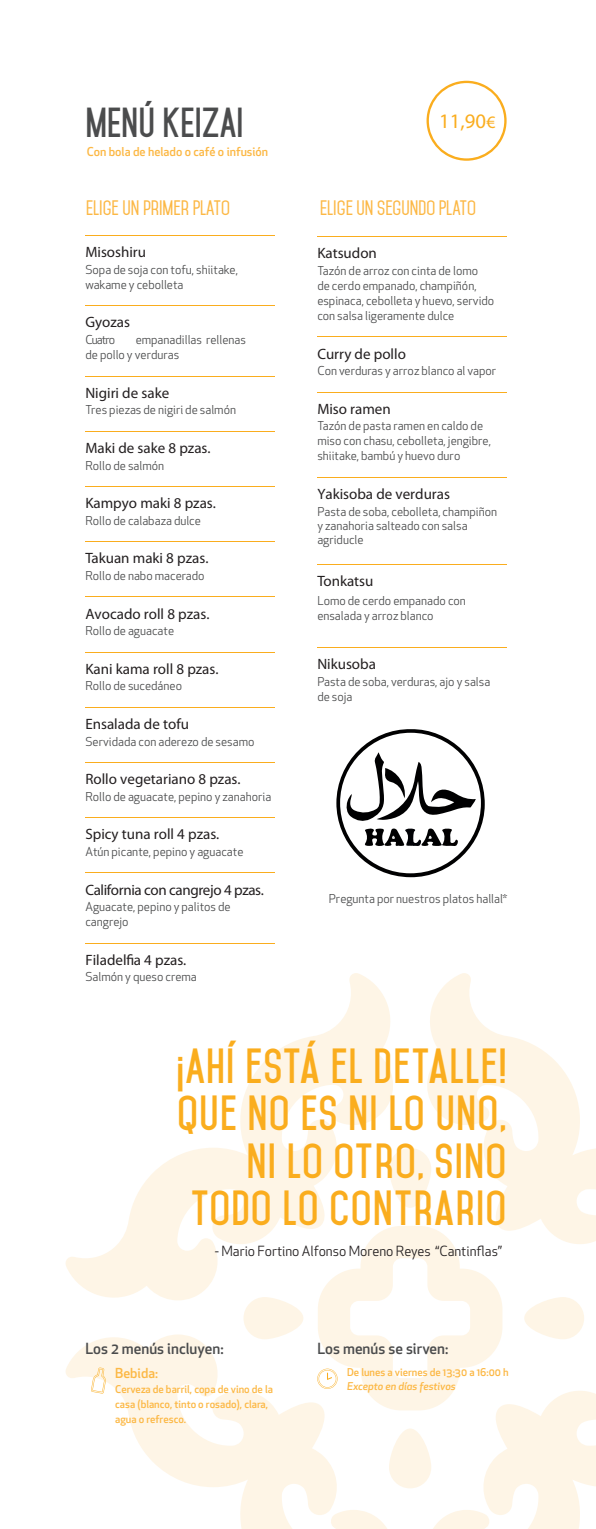
<style>
.page{position:relative;width:596px;height:1529px;background:#fff}
.page>*{position:absolute;margin:0;border:0;box-sizing:border-box;transform-origin:0 0}
.t1{font:700 42.3px/47.2px "Mohave";letter-spacing:.025em;color:#faad1e;text-align:right}
.t2{font:700 36px "Mohave";color:#4b4c4d}
.t3{font:700 20.7px "VAG Rounded";color:#faad1e}
.t4{font:600 18px "Mohave";color:#fcb845}
.t5{font:300 15px "VAG Rounded";color:#231f20}
.t6{font:500 15px "Apex New";color:#4b4c4d}
.t7{font:300 15px "VAG Rounded";letter-spacing:-.025em;color:#231f20}
.t8{font:13.65px "Apex New";color:#231f20}
.t9{font:500 13.5px "Apex New";color:#fcb845}
.t10{font:12px/15px "Apex New";color:#4b4c4d}
.t11{font:500 12px "Apex New";color:#fcb845}
.t12{font:500 10.5px/15px "Apex New";color:#fcb845}
.t13{font:italic 500 10.5px "Apex New";color:#fcb845}
.s1{font-family:"Hira Maru Pro W4";font-weight:400;font-size:17.55px}
</style>
<div class="page">
<svg style="left:65px;top:973px;width:531px;height:556px"></svg>
<hr style="left:317px;top:236px;width:189px;height:1px;background:#faad1e">
<hr style="left:317px;top:337px;width:189px;height:1px;background:#faad1e">
<hr style="left:317px;top:392px;width:189px;height:1px;background:#faad1e">
<hr style="left:317px;top:477px;width:189px;height:1px;background:#faad1e">
<hr style="left:317px;top:564px;width:189px;height:1px;background:#faad1e">
<hr style="left:317px;top:647px;width:189px;height:1px;background:#faad1e">
<hr style="left:85px;top:235px;width:190px;height:1px;background:#faad1e">
<hr style="left:85px;top:305px;width:190px;height:1px;background:#faad1e">
<hr style="left:85px;top:376px;width:190px;height:1px;background:#faad1e">
<hr style="left:85px;top:431px;width:190px;height:1px;background:#faad1e">
<hr style="left:85px;top:486px;width:190px;height:1px;background:#faad1e">
<hr style="left:85px;top:541px;width:190px;height:1px;background:#faad1e">
<hr style="left:85px;top:596px;width:190px;height:1px;background:#faad1e">
<hr style="left:85px;top:652px;width:190px;height:1px;background:#faad1e">
<hr style="left:85px;top:707px;width:190px;height:1px;background:#faad1e">
<hr style="left:85px;top:762px;width:190px;height:1px;background:#faad1e">
<hr style="left:85px;top:817px;width:190px;height:1px;background:#faad1e">
<hr style="left:85px;top:873px;width:190px;height:1px;background:#faad1e">
<hr style="left:85px;top:943px;width:190px;height:1px;background:#faad1e">
<svg style="left:91px;top:1367px;width:15px;height:27px"></svg>
<svg style="left:317px;top:1369px;width:20px;height:20px"></svg>
<svg style="left:426px;top:81px;width:80px;height:80px"></svg>
<svg style="left:219px;top:729px;width:266px;height:149px"></svg>
<h2 class="t2" style="left:85px;top:101px;width:160px">MENÚ KEIZAI</h2>
<p class="t11" style="left:87px;top:144px;width:183px">Con bola de helado o café o infusión</p>
<h3 class="t3" style="left:439px;top:110px;width:58px">11,90 <span class="s1">€</span></h3>
<h3 class="t4" style="left:86px;top:197px;width:145px">ELIGE UN PRIMER PLATO</h3>
<h3 class="t4" style="left:320px;top:197px;width:157px">ELIGE UN SEGUNDO PLATO</h3>
<p class="t5" style="left:85px;top:244px;width:62px">Misoshiru</p>
<p class="t10" style="left:85px;top:262px;width:154px">Sopa de soja con tofu, shiitake, wakame y cebolleta</p>
<p class="t5" style="left:85px;top:314px;width:46px">Gyozas</p>
<p class="t10" style="left:85px;top:332px;width:31px">Cuatro</p>
<p class="t10" style="left:85px;top:332px;width:162px;text-indent:50px">empanadillas rellenas de pollo y verduras</p>
<p class="t5" style="left:85px;top:384px;width:85px">Nigiri de sake</p>
<p class="t10" style="left:85px;top:403px;width:152px">Tres piezas de nigiri de salmón</p>
<p class="t5" style="left:85px;top:440px;width:127px">Maki de sake 8 pzas.</p>
<p class="t10" style="left:85px;top:458px;width:80px">Rollo de salmón</p>
<p class="t5" style="left:85px;top:495px;width:132px">Kampyo maki 8 pzas.</p>
<p class="t10" style="left:85px;top:513px;width:117px">Rollo de calabaza dulce</p>
<p class="t5" style="left:85px;top:550px;width:124px">Takuan maki 8 pzas.</p>
<p class="t10" style="left:85px;top:568px;width:121px">Rollo de nabo macerado</p>
<p class="t5" style="left:85px;top:605px;width:125px">Avocado roll 8 pzas.</p>
<p class="t10" style="left:85px;top:623px;width:90px">Rollo de aguacate</p>
<p class="t5" style="left:85px;top:660px;width:135px">Kani kama roll 8 pzas.</p>
<p class="t10" style="left:85px;top:679px;width:98px">Rollo de sucedáneo</p>
<p class="t5" style="left:85px;top:716px;width:105px">Ensalada de tofu</p>
<p class="t10" style="left:85px;top:734px;width:170px">Servidada con aderezo de sesamo</p>
<p class="t5" style="left:85px;top:771px;width:157px">Rollo vegetariano 8 pzas.</p>
<p class="t10" style="left:85px;top:789px;width:187px">Rollo de aguacate, pepino y zanahoria</p>
<p class="t5" style="left:85px;top:826px;width:135px">Spicy tuna roll 4 pzas.</p>
<p class="t10" style="left:85px;top:844px;width:159px">Atún picante, pepino y aguacate</p>
<p class="t7" style="left:85px;top:881px;width:180px">California con cangrejo 4 pzas.</p>
<p class="t10" style="left:85px;top:899px;width:147px">Aguacate, pepino y palitos de cangrejo</p>
<p class="t5" style="left:85px;top:952px;width:102px">Filadelfia 4 pzas.</p>
<p class="t10" style="left:85px;top:970px;width:113px">Salmón y queso crema</p>
<p class="t5" style="left:317px;top:245px;width:61px">Katsudon</p>
<p class="t10" style="left:317px;top:263px;width:178px">Tazón de arroz con cinta de lomo<br>de cerdo empanado, champiñón, espinaca, cebolleta y huevo, servido con salsa ligeramente dulce</p>
<p class="t5" style="left:317px;top:345px;width:90px">Curry de pollo</p>
<p class="t10" style="left:317px;top:363px;width:180px">Con verduras y arroz blanco al vapor</p>
<p class="t5" style="left:317px;top:401px;width:75px">Miso ramen</p>
<p class="t10" style="left:317px;top:419px;width:175px">Tazón de pasta ramen en caldo de miso con chasu, cebolleta, jengibre, shiitake, bambú y huevo duro</p>
<p class="t5" style="left:317px;top:486px;width:134px">Yakisoba de verduras</p>
<p class="t10" style="left:317px;top:504px;width:181px;line-height:14.4px">Pasta de soba, cebolleta, champiñon y zanahoria salteado con salsa agriducle</p>
<p class="t5" style="left:317px;top:572px;width:58px">Tonkatsu</p>
<p class="t10" style="left:317px;top:594px;width:150px">Lomo de cerdo empanado con ensalada y arroz blanco</p>
<p class="t5" style="left:317px;top:656px;width:60px">Nikusoba</p>
<p class="t10" style="left:317px;top:674px;width:174px">Pasta de soba, verduras, ajo y salsa de soja</p>
<p class="t10" style="left:329px;top:891px;width:180px">Pregunta por nuestros platos hallal*</p>
<h1 class="t1" style="left:177px;top:1043px;width:331px">¡AHÍESTÁ EL DETALLE!<br>QUE NO ES NI LO UNO,<br>NI LO OTRO, SINO<br>TODO LO CONTRARIO</h1>
<p class="t8" style="left:215px;top:1242px;width:289px">- Mario Fortino Alfonso Moreno Reyes “Cantinflas”</p>
<p class="t6" style="left:85px;top:1339px;width:140px">Los 2 menús incluyen:</p>
<p class="t9" style="left:115px;top:1364px;width:44px">Bebida:</p>
<p class="t12" style="left:115px;top:1381px;width:159px">Cerveza de barril, copa de vino de la casa (blanco, tinto o rosado), clara, agua o refresco.</p>
<p class="t6" style="left:317px;top:1339px;width:132px">Los menús se sirven:</p>
<p class="t12" style="left:347px;top:1365px;width:163px">De lunes a viernes de 13:30 a 16:00 h</p>
<p class="t13" style="left:347px;top:1379px;width:110px">Excepto en días festivos</p>
</div>
